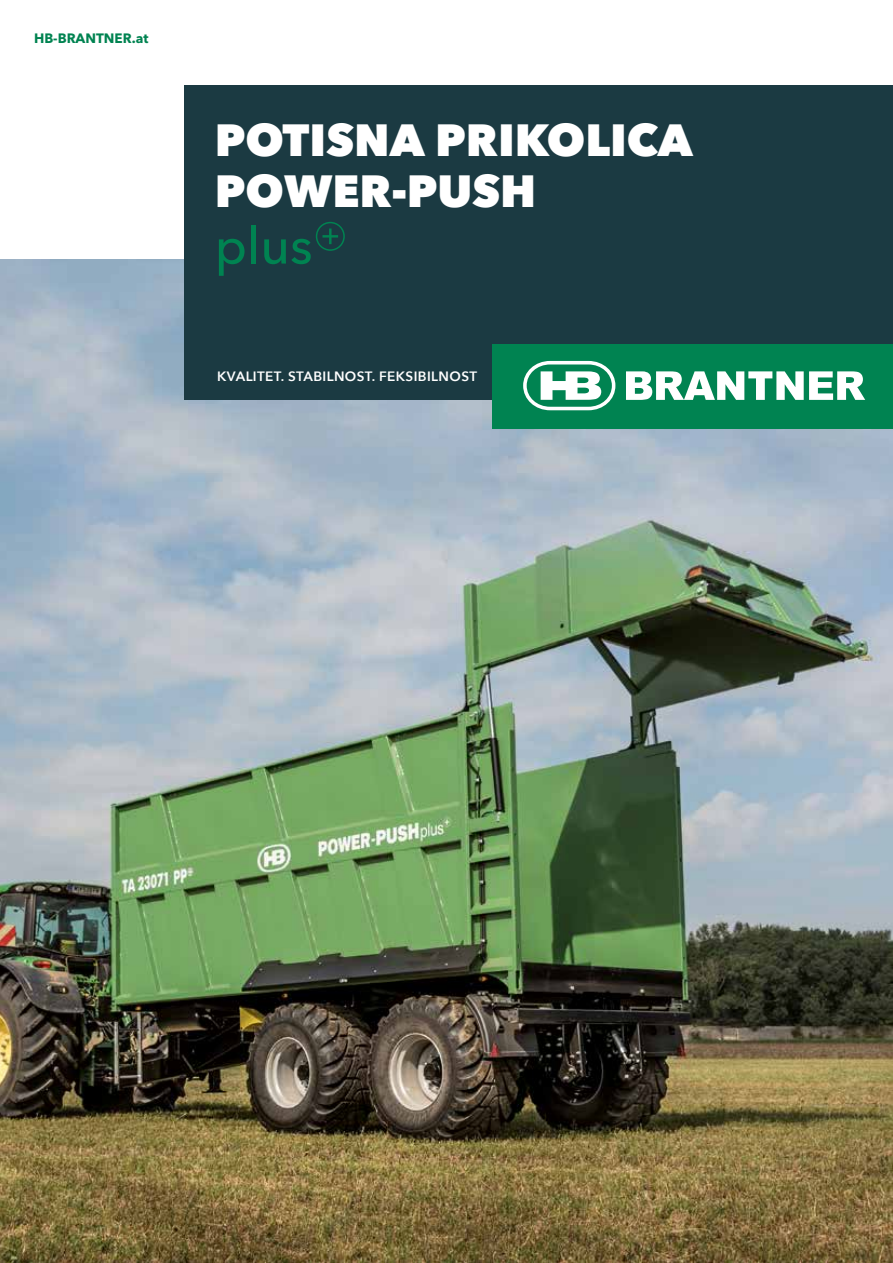
<style>
.page{position:relative;width:893px;height:1263px;background:#fff}
.page>*{position:absolute;margin:0;border:0;box-sizing:border-box;transform-origin:0 0}
.t1{font:500 51px "Avenir Next";color:#008351}
.t2{font:800 45px/51px "Avenir Next";color:#fff}
.t3{font:600 13.5px "Avenir Next";letter-spacing:.03em;color:#fff}
.t4{font:700 13.5px "Avenir Next LT Pro";color:#008351}
</style>
<div class="page">
<img style="left:0;top:259px;width:893px;height:1004px">
<div style="left:184px;top:85px;width:709px;height:315px;background:#1b3a42"></div>
<div style="left:492px;top:344px;width:401px;height:85px;background:#008351"></div>
<svg style="left:626px;top:371px;width:239px;height:29px"></svg>
<svg style="left:523px;top:361px;width:92px;height:49px"></svg>
<div style="left:316px;top:222px;width:29px;height:29px;border:2px solid #008351;border-radius:50%"></div>
<svg style="left:322px;top:228px;width:16px;height:16px"></svg>
<p class="t4" style="left:34px;top:30px;width:116px">HB-BRANTNER.at</p>
<h2 class="t2" style="left:215px;top:114px;width:479px">POTISNA PRIKOLICA<br>POWER-PUSH</h2>
<h1 class="t1" style="left:215px;top:202px;width:99px">plus</h1>
<p class="t3" style="left:217px;top:365px;width:261px">KVALITET. STABILNOST. FEKSIBILNOST</p>
</div>
